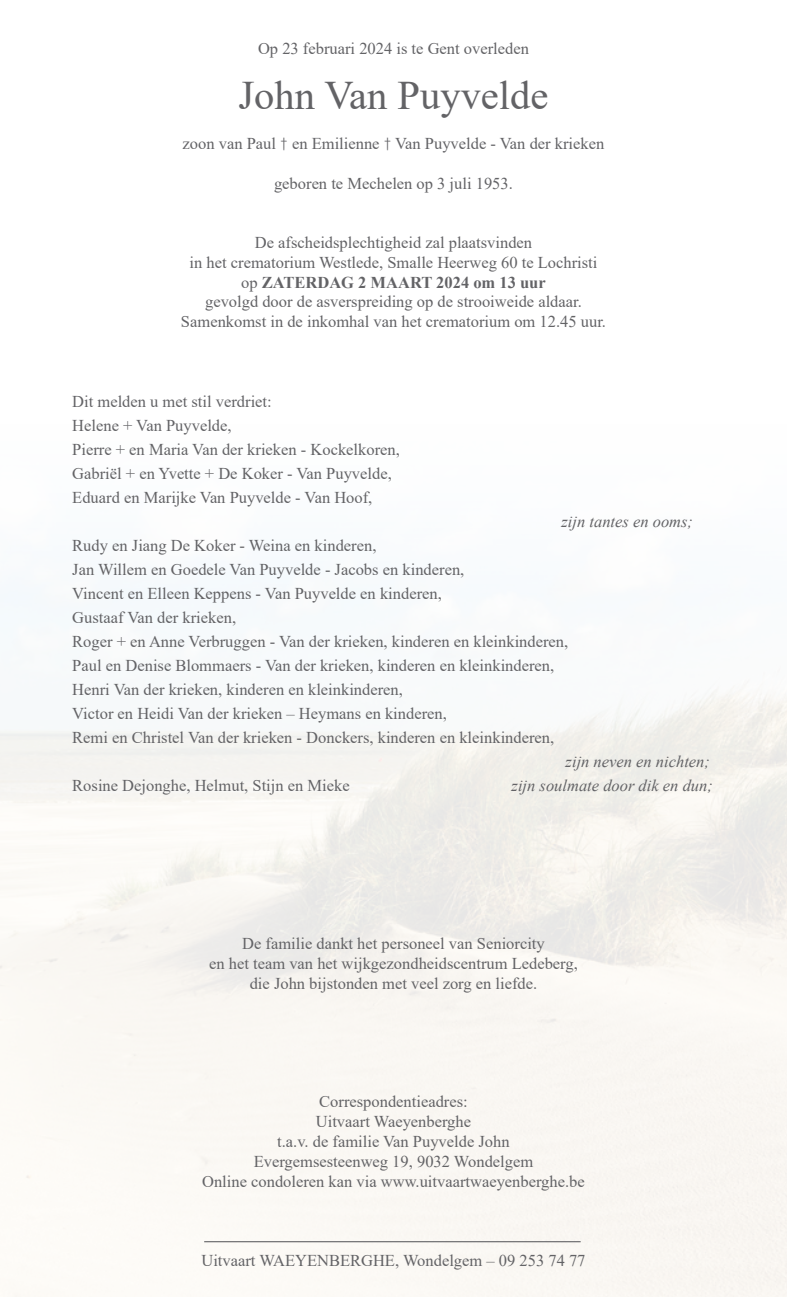
<style>
.page{position:relative;width:787px;height:1297px;background:#fff}
.page>*{position:absolute;margin:0;border:0;box-sizing:border-box;transform-origin:0 0}
.t1{font:40.5px "Times New Roman";color:#636366}
.t2{font:16.5px "Times New Roman";color:#636366}
.t3{font:italic 16.5px "Times New Roman";color:#636366}
.t4{font:700 16.5px "Times New Roman";color:#636366}
.s1{font-family:"HP Simplified";font-weight:300}
.s2{font-weight:400}
</style>
<div class="page">
<hr style="left:204px;top:1241px;width:376px;height:1px;background:#636366">
<p class="t2" style="left:258px;top:37px;width:272px">Op 23 februari 2024 is te Gent overleden</p>
<p class="t1" style="left:238px;top:67px;width:311px">John Van Puyvelde</p>
<p class="t2" style="left:183px;top:132px;width:423px">zoon van Paul <span class="s1">†</span> en Emilienne <span class="s1">†</span> Van Puyvelde - Van der krieken</p>
<p class="t2" style="left:274px;top:172px;width:240px">geboren te Mechelen op 3 juli 1953.</p>
<p class="t2" style="left:255px;top:231px;width:279px">De afscheidsplechtigheid zal plaatsvinden</p>
<p class="t2" style="left:190px;top:251px;width:409px">in het crematorium Westlede, Smalle Heerweg 60 te Lochristi</p>
<p class="t4" style="left:241px;top:270px;width:306px"><span class="s2">op</span> ZATERDAG 2 MAART 2024 om 13 uur</p>
<p class="t2" style="left:205px;top:290px;width:378px">gevolgd door de asverspreiding op de strooiweide aldaar.</p>
<p class="t2" style="left:181px;top:310px;width:426px">Samenkomst in de inkomhal van het crematorium om 12.45 uur.</p>
<p class="t2" style="left:72px;top:389px;width:201px">Dit melden u met stil verdriet:</p>
<p class="t2" style="left:72px;top:413px;width:161px">Helene + Van Puyvelde,</p>
<p class="t2" style="left:72px;top:437px;width:329px">Pierre + en Maria Van der krieken - Kockelkoren,</p>
<p class="t2" style="left:72px;top:461px;width:321px">Gabriël + en Yvette + De Koker - Van Puyvelde,</p>
<p class="t2" style="left:72px;top:485px;width:301px">Eduard en Marijke Van Puyvelde - Van Hoof,</p>
<p class="t3" style="left:561px;top:510px;width:133px">zijn tantes en ooms;</p>
<p class="t2" style="left:72px;top:533px;width:306px">Rudy en Jiang De Koker - Weina en kinderen,</p>
<p class="t2" style="left:72px;top:557px;width:393px">Jan Willem en Goedele Van Puyvelde - Jacobs en kinderen,</p>
<p class="t2" style="left:72px;top:581px;width:371px">Vincent en Elleen Keppens - Van Puyvelde en kinderen,</p>
<p class="t2" style="left:72px;top:605px;width:165px">Gustaaf Van der krieken,</p>
<p class="t2" style="left:72px;top:629px;width:497px">Roger + en Anne Verbruggen - Van der krieken, kinderen en kleinkinderen,</p>
<p class="t2" style="left:72px;top:653px;width:483px">Paul en Denise Blommaers - Van der krieken, kinderen en kleinkinderen,</p>
<p class="t2" style="left:72px;top:677px;width:332px">Henri Van der krieken, kinderen en kleinkinderen,</p>
<p class="t2" style="left:72px;top:701px;width:376px">Victor en Heidi Van der krieken – Heymans en kinderen,</p>
<p class="t2" style="left:72px;top:725px;width:483px">Remi en Christel Van der krieken - Donckers, kinderen en kleinkinderen,</p>
<p class="t3" style="left:565px;top:750px;width:146px">zijn neven en nichten;</p>
<p class="t2" style="left:72px;top:773px;width:279px">Rosine Dejonghe, Helmut, Stijn en Mieke</p>
<p class="t3" style="left:511px;top:774px;width:203px">zijn soulmate door dik en dun;</p>
<p class="t2" style="left:242px;top:932px;width:304px">De familie dankt het personeel van Seniorcity</p>
<p class="t2" style="left:209px;top:952px;width:370px">en het team van het wijkgezondheidscentrum Ledeberg,</p>
<p class="t2" style="left:250px;top:971px;width:289px">die John bijstonden met veel zorg en liefde.</p>
<p class="t2" style="left:319px;top:1090px;width:150px">Correspondentieadres:</p>
<p class="t2" style="left:316px;top:1110px;width:157px">Uitvaart Waeyenberghe</p>
<p class="t2" style="left:277px;top:1130px;width:234px">t.a.v. de familie Van Puyvelde John</p>
<p class="t2" style="left:254px;top:1150px;width:281px">Evergemsesteenweg 19, 9032 Wondelgem</p>
<p class="t2" style="left:202px;top:1169px;width:384px">Online condoleren kan via www.uitvaartwaeyenberghe.be</p>
<p class="t2" style="left:201px;top:1249px;width:385px">Uitvaart WAEYENBERGHE, Wondelgem – 09 253 74 77</p>
</div>
